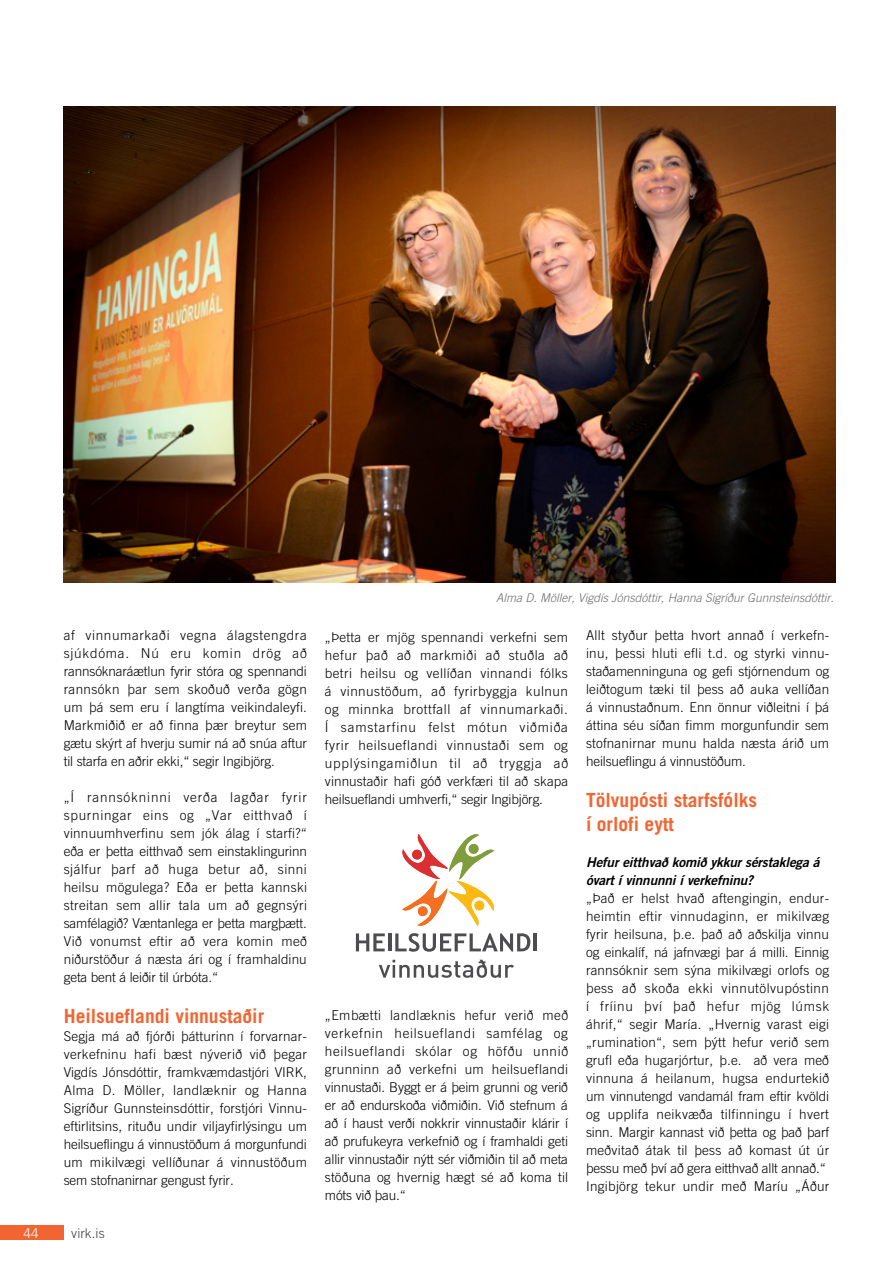
<style>
.page{position:relative;width:893px;height:1263px;background:#fff}
.page>*{position:absolute;margin:0;border:0;box-sizing:border-box;transform-origin:0 0}
.t1{font:700 19.5px/23.4px "Trade Gothic";color:#f26531}
.t2{font:300 13.5px/18px "Trade Gothic";letter-spacing:.01em;color:#000;text-align:justify}
.t3{font:italic 13.5px/18px "Trade Gothic Bold Two";letter-spacing:-.01em;color:#000}
.t4{font:300 13.5px "Trade Gothic";letter-spacing:.005em;color:#414042}
.t5{font:300 13.5px "Trade Gothic";color:#fff}
.t6{font:italic 300 12px "Trade Gothic";color:#6d6e71}
</style>
<div class="page">
<img style="left:64px;top:106px;width:771px;height:477px">
<svg style="left:356px;top:933px;width:29px;height:18px"></svg>
<hr style="left:388px;top:933px;width:3px;height:18px;background:#4d4d4f">
<svg style="left:395px;top:834px;width:135px;height:118px"></svg>
<hr style="left:534px;top:933px;width:3px;height:18px;background:#4d4d4f">
<svg style="left:379px;top:960px;width:135px;height:18px"></svg>
<div style="left:0;top:1225px;width:64px;height:14px;background:#f26531"></div>
<p class="t2" style="left:64px;top:626px;width:245px">af vinnumarkaði vegna álagstengdra sjúkdóma. Nú eru komin drög að rannsóknaráætlun fyrir stóra og spennandi rannsókn þar sem skoðuð verða gögn um þá sem eru í langtíma veikindaleyfi.<br>Markmiðið er að finna þær breytur sem gætu skýrt af hverju sumir ná að snúa aftur til starfa en aðrir ekki,“ segir Ingibjörg.</p>
<p class="t2" style="left:64px;top:788px;width:245px">„Í rannsókninni verða lagðar fyrir spurningar eins og „Var eitthvað í vinnuumhverfinu sem jók álag í starfi?“ eða er þetta eitthvað sem einstaklingurinn sjálfur þarf að huga betur að, sinni heilsu mögulega? Eða er þetta kannski streitan sem allir tala um að gegnsýri samfélagið? Væntanlega er þetta margþætt.<br>Við vonumst eftir að vera komin með niðurstöður á næsta ári og í framhaldinu geta bent á leiðir til úrbóta.“</p>
<h1 class="t1" style="left:64px;top:1004px;width:202px">Heilsueflandi vinnustaðir</h1>
<p class="t2" style="left:64px;top:1027px;width:245px">Segja má að fjórði þátturinn í forvarnar&shy;verkefninu hafi bæst nýverið við þegar Vigdís Jónsdóttir, framkvæmdastjóri VIRK, Alma D. Möller, landlæknir og Hanna Sigríður Gunnsteinsdóttir, forstjóri Vinnu&shy;eftirlitsins, rituðu undir viljayfirlýsingu um heilsueflingu á vinnustöðum á morgunfundi um mikilvægi vellíðunar á vinnustöðum sem stofnanirnar gengust fyrir.</p>
<p class="t5" style="left:24px;top:1225px;width:17px">44</p>
<p class="t4" style="left:71px;top:1225px;width:35px">virk.is</p>
<p class="t6" style="left:496px;top:590px;width:339px">Alma D. Möller, Vigdís Jónsdóttir, Hanna Sigríður Gunnsteinsdóttir.</p>
<p class="t2" style="left:325px;top:628px;width:245px">„Þetta er mjög spennandi verkefni sem hefur það að markmiði að stuðla að betri heilsu og vellíðan vinnandi fólks á vinnustöðum, að fyrirbyggja kulnun og minnka brottfall af vinnumarkaði.<br>Í samstarfinu felst mótun viðmiða fyrir heilsueflandi vinnustaði sem og upplýsingamiðlun til að tryggja að vinnustaðir hafi góð verkfæri til að skapa heilsueflandi umhverfi,“ segir Ingibjörg.</p>
<p class="t2" style="left:325px;top:1006px;width:245px">„Embætti landlæknis hefur verið með verkefnin heilsueflandi samfélag og heilsueflandi skólar og höfðu unnið grunninn að verkefni um heilsueflandi vinnustaði. Byggt er á þeim grunni og verið er að endurskoða viðmiðin. Við stefnum á að í haust verði nokkrir vinnustaðir klárir í að prufukeyra verkefnið og í framhaldi geti allir vinnustaðir nýtt sér viðmiðin til að meta stöðuna og hvernig hægt sé að koma til móts við þau.“</p>
<p class="t2" style="left:586px;top:626px;width:245px">Allt styður þetta hvort annað í verkefn&shy;inu, þessi hluti efli t.d. og styrki vinnu&shy;staðamenninguna og gefi stjórnendum og leiðtogum tæki til þess að auka vellíðan á vinnustaðnum. Enn önnur viðleitni í þá áttina séu síðan fimm morgunfundir sem stofnanirnar munu halda næsta árið um heilsueflingu á vinnustöðum.</p>
<h1 class="t1" style="left:586px;top:788px;width:173px">Tölvupósti starfsfólks í orlofi eytt</h1>
<p class="t3" style="left:586px;top:853px;width:235px">Hefur eitthvað komið ykkur sérstaklega á óvart í vinnunni í verkefninu?</p>
<p class="t2" style="left:586px;top:889px;width:245px;text-align:left">„Það er helst hvað aftengingin, endur&shy;heimtin eftir vinnudaginn, er mikilvæg fyrir heilsuna, þ.e. það að aðskilja vinnu og einkalíf, ná jafnvægi þar á milli. Einnig rannsóknir sem sýna mikilvægi orlofs og þess að skoða ekki vinnutölvupóstinn í fríinu því það hefur mjög lúmsk áhrif,“ segir María. „Hvernig varast eigi „rumination“, sem þýtt hefur verið sem grufl eða hugarjórtur, þ.e. að vera með vinnuna á heilanum, hugsa endurtekið um vinnutengd vandamál fram eftir kvöldi og upplifa neikvæða tilfinningu í hvert sinn. Margir kannast við þetta og það þarf meðvitað átak til þess að komast út úr þessu með því að gera eitthvað allt annað.“ Ingibjörg tekur undir með Maríu „Áður</p>
</div>
